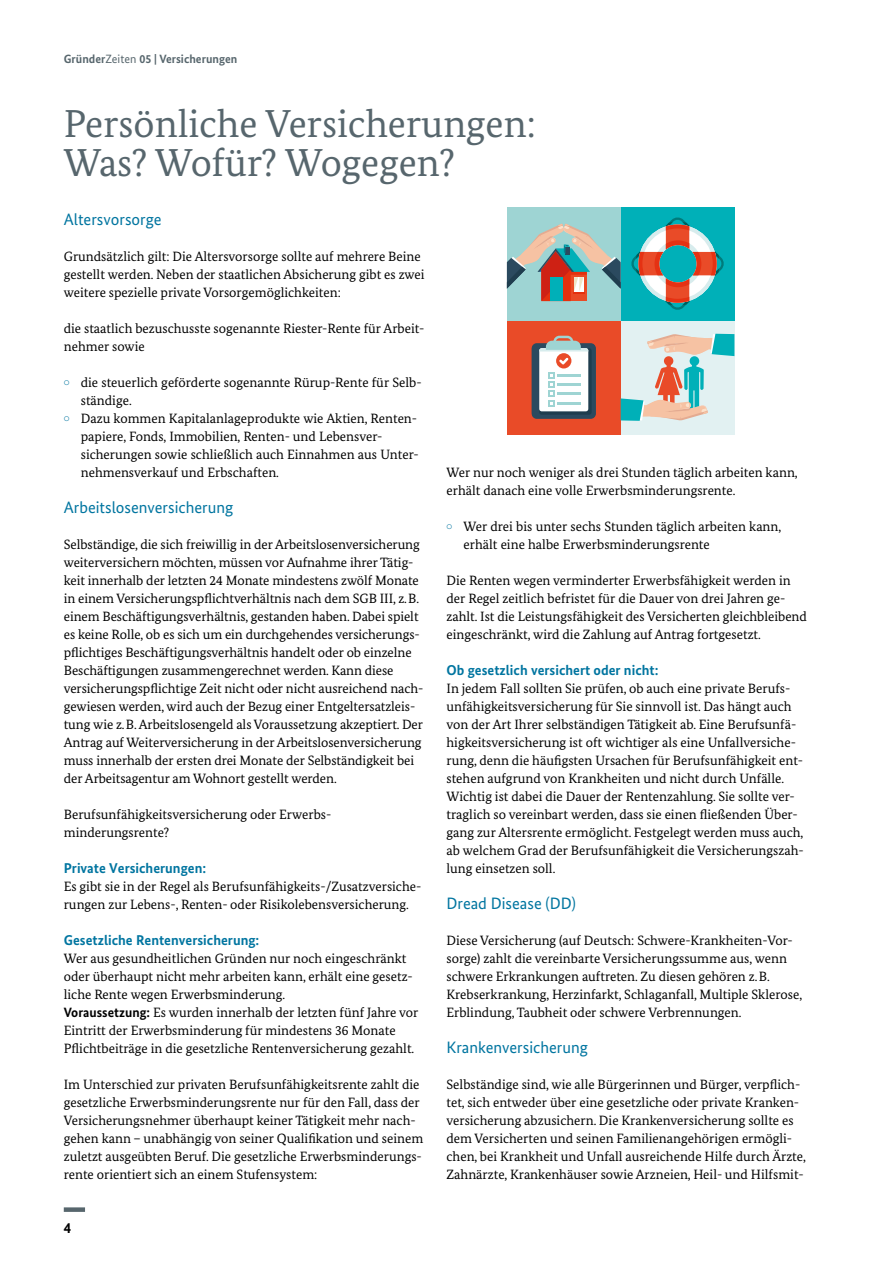
<style>
.page{position:relative;width:893px;height:1263px;background:#fff}
.page>*{position:absolute;margin:0;border:0;box-sizing:border-box;transform-origin:0 0}
.t1{font:39px/39px "Bundes Serif";color:#57666d}
.t2{font:16.5px "Bundes Sans";color:#0075a0}
.t3{font:700 15px "Bundes Sans";color:#000}
.t4{font:700 14.25px "Bundes Sans";color:#0075a0}
.t5{font:13.5px/18px "Bundes Serif";color:#000}
.t6{font:700 12px "Bundes Sans";color:#57666d}
.s1{font-weight:400}
.s2{font-family:"Bundes Sans";font-weight:700}
</style>
<div class="page">
<div style="left:64px;top:1207px;width:21px;height:5px;background:#57666d"></div>
<div style="left:507px;top:207px;width:114px;height:114px;background:#9ed4d3"></div>
<div style="left:621px;top:207px;width:113px;height:114px;background:#00b0b8"></div>
<div style="left:507px;top:321px;width:114px;height:114px;background:#e94b28"></div>
<div style="left:621px;top:321px;width:113px;height:114px;background:#e2f1f2"></div>
<svg style="left:631px;top:217px;width:93px;height:93px"></svg>
<svg style="left:507px;top:224px;width:114px;height:77px"></svg>
<div style="left:664px;top:356px;width:9px;height:10px;background:#e94b28;border-radius:50%"></div>
<div style="left:690px;top:356px;width:9px;height:10px;background:#00b0b8;border-radius:50%"></div>
<svg style="left:621px;top:362px;width:87px;height:59px"></svg>
<svg style="left:647px;top:334px;width:87px;height:22px"></svg>
<div style="left:532px;top:343px;width:64px;height:75px;background:#2b4a5f;border-radius:5px"></div>
<svg style="left:539px;top:336px;width:53px;height:79px;background:#cccbca"></svg>
<p class="t6" style="left:64px;top:52px;width:175px">Gründer<span class="s1">Zeiten</span> 05 | Versicherungen</p>
<h2 class="t1" style="left:64px;top:103px;width:473px">Persönliche Versicherungen:<br>Was? Wofür? Wogegen?</h2>
<h3 class="t2" style="left:64px;top:209px;width:100px">Altersvorsorge</h3>
<p class="t5" style="left:64px;top:247px;width:362px">Grundsätzlich gilt: Die Altersvorsorge sollte auf mehrere Beine gestellt werden. Neben der staatlichen Absicherung gibt es zwei weitere spezielle private Vorsorgemöglichkeiten:</p>
<p class="t5" style="left:64px;top:319px;width:362px">die staatlich bezuschusste sogenannte Riester-Rente für Arbeit&shy;nehmer sowie</p>
<p class="t5" style="left:81px;top:373px;width:342px;text-indent:-17px"><sup>•</sup> die steuerlich geförderte sogenannte Rürup-Rente für Selb&shy;ständige.</p>
<p class="t5" style="left:81px;top:409px;width:339px;text-indent:-17px"><sup>•</sup> Dazu kommen Kapitalanlageprodukte wie Aktien, Renten&shy;papiere, Fonds, Immobilien, Renten- und Lebensver&shy;sicherungen sowie schließlich auch Einnahmen aus Unter&shy;nehmensverkauf und Erbschaften.</p>
<h3 class="t2" style="left:64px;top:497px;width:171px">Arbeitslosenversicherung</h3>
<p class="t5" style="left:64px;top:535px;width:361px">Selbständige, die sich freiwillig in der Arbeitslosenversicherung weiterversichern möchten, müssen vor Aufnahme ihrer Tätig&shy;keit innerhalb der letzten 24 Monate mindestens zwölf Monate in einem Versicherungspflichtverhältnis nach dem SGB III, z.B. einem Beschäftigungsverhältnis, gestanden haben. Dabei spielt es keine Rolle, ob es sich um ein durchgehendes versicherungs&shy;pflichtiges Beschäftigungsverhältnis handelt oder ob einzelne Beschäftigungen zusammengerechnet werden. Kann diese versicherungspflichtige Zeit nicht oder nicht ausreichend nach&shy;gewiesen werden, wird auch der Bezug einer Entgeltersatzleis&shy;tung wie z.B. Arbeitslosengeld als Voraussetzung akzeptiert. Der Antrag auf Weiterversicherung in der Arbeitslosenversicherung muss innerhalb der ersten drei Monate der Selbständigkeit bei der Arbeitsagentur am Wohnort gestellt werden.</p>
<p class="t5" style="left:64px;top:805px;width:267px">Berufsunfähigkeitsversicherung oder Erwerbs&shy;minderungsrente?</p>
<h4 class="t4" style="left:64px;top:859px;width:144px">Private Versicherungen:</h4>
<p class="t5" style="left:64px;top:877px;width:359px">Es gibt sie in der Regel als Berufsunfähigkeits-/Zusatzversiche&shy;rungen zur Lebens-, Renten- oder Risikolebensversicherung.</p>
<h4 class="t4" style="left:64px;top:931px;width:197px">Gesetzliche Rentenversicherung:</h4>
<p class="t5" style="left:64px;top:949px;width:349px">Wer aus gesundheitlichen Gründen nur noch eingeschränkt oder überhaupt nicht mehr arbeiten kann, erhält eine gesetz&shy;liche Rente wegen Erwerbsminderung.</p>
<p class="t5" style="left:64px;top:1003px;width:356px"><span class="s2">Voraussetzung:</span> Es wurden innerhalb der letzten fünf Jahre vor<br>Eintritt der Erwerbsminderung für mindestens 36 Monate<br>Pflichtbeiträge in die gesetzliche Rentenversicherung gezahlt.</p>
<p class="t5" style="left:64px;top:1075px;width:361px">Im Unterschied zur privaten Berufsunfähigkeitsrente zahlt die gesetzliche Erwerbsminderungsrente nur für den Fall, dass der Versicherungsnehmer überhaupt keiner Tätigkeit mehr nach&shy;gehen kann – unabhängig von seiner Qualifikation und seinem zuletzt ausgeübten Beruf. Die gesetzliche Erwerbsminderungs&shy;rente orientiert sich an einem Stufensystem:</p>
<p class="t3" style="left:64px;top:1219px;width:9px">4</p>
<p class="t5" style="left:446px;top:463px;width:353px">Wer nur noch weniger als drei Stunden täglich arbeiten kann, erhält danach eine volle Erwerbsminderungsrente.</p>
<p class="t5" style="left:463px;top:517px;width:319px;text-indent:-17px"><sup>•</sup> Wer drei bis unter sechs Stunden täglich arbeiten kann, erhält eine halbe Erwerbsminderungsrente</p>
<p class="t5" style="left:446px;top:571px;width:362px">Die Renten wegen verminderter Erwerbsfähigkeit werden in der Regel zeitlich befristet für die Dauer von drei Jahren ge&shy;zahlt. Ist die Leistungsfähigkeit des Versicherten gleichbleibend eingeschränkt, wird die Zahlung auf Antrag fortgesetzt.</p>
<h4 class="t4" style="left:446px;top:661px;width:213px">Ob gesetzlich versichert oder nicht:</h4>
<p class="t5" style="left:446px;top:679px;width:359px">In jedem Fall sollten Sie prüfen, ob auch eine private Berufs&shy;unfähigkeitsversicherung für Sie sinnvoll ist. Das hängt auch von der Art Ihrer selbständigen Tätigkeit ab. Eine Berufsunfä&shy;higkeitsversicherung ist oft wichtiger als eine Unfallversiche&shy;rung, denn die häufigsten Ursachen für Berufsunfähigkeit ent&shy;stehen aufgrund von Krankheiten und nicht durch Unfälle.<br>Wichtig ist dabei die Dauer der Rentenzahlung. Sie sollte ver&shy;traglich so vereinbart werden, dass sie einen fließenden Über&shy;gang zur Altersrente ermöglicht. Festgelegt werden muss auch, ab welchem Grad der Berufsunfähigkeit die Versicherungszah&shy;lung einsetzen soll.</p>
<h3 class="t2" style="left:446px;top:893px;width:131px">Dread Disease (DD)</h3>
<p class="t5" style="left:446px;top:931px;width:357px">Diese Versicherung (auf Deutsch: Schwere-Krankheiten-Vor&shy;sorge) zahlt die vereinbarte Versicherungssumme aus, wenn schwere Erkrankungen auftreten. Zu diesen gehören z.B.<br>Krebserkrankung, Herzinfarkt, Schlaganfall, Multiple Sklerose, Erblindung, Taubheit oder schwere Verbrennungen.</p>
<h3 class="t2" style="left:446px;top:1037px;width:143px">Krankenversicherung</h3>
<p class="t5" style="left:446px;top:1075px;width:361px">Selbständige sind, wie alle Bürgerinnen und Bürger, verpflich&shy;tet, sich entweder über eine gesetzliche oder private Kranken&shy;versicherung abzusichern. Die Krankenversicherung sollte es dem Versicherten und seinen Familienangehörigen ermögli&shy;chen, bei Krankheit und Unfall ausreichende Hilfe durch Ärzte, Zahnärzte, Krankenhäuser sowie Arzneien, Heil- und Hilfsmit-</p>
</div>
